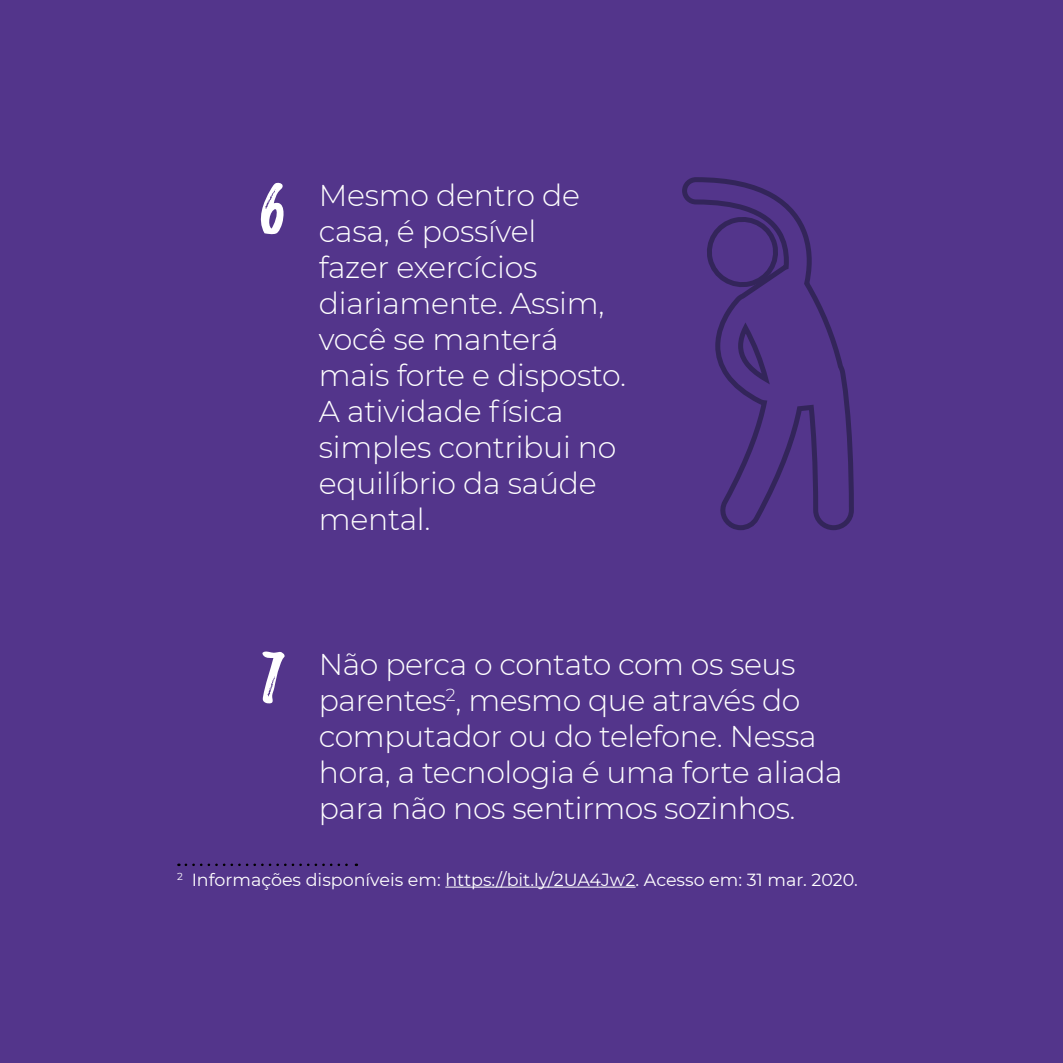
<style>
.page{position:relative;width:1063px;height:1063px;background:#53358b}
.page>*{position:absolute;margin:0;border:0;box-sizing:border-box;transform-origin:0 0}
.t1{font:67.75px "Playlist Caps";color:#fff}
.t2{font:300 30px/36px "Montserrat";letter-spacing:-.015em;color:#fff}
.t3{font:17.5px "Montserrat";color:#fff}
</style>
<div class="page">
<svg style="left:186px;top:864px;width:171px;height:2px"></svg>
<hr style="left:445px;top:887px;width:191px;height:1px;background:#fff">
<svg style="left:682px;top:177px;width:172px;height:353px"></svg>
<svg style="left:700px;top:214px;width:85px;height:80px"></svg>
<h1 class="t1" style="left:258px;top:177px;width:30px">6</h1>
<p class="t2" style="left:319px;top:177px;width:309px">Mesmo dentro de casa, é possível<br>fazer exercícios diariamente. Assim, você se manterá mais forte e disposto.<br>A atividade física simples contribui no equilíbrio da saúde mental.</p>
<h1 class="t1" style="left:261px;top:646px;width:25px">7</h1>
<p class="t2" style="left:319px;top:646px;width:525px">Não perca o contato com os seus parentes<sup>2</sup>, mesmo que através do computador ou do telefone. Nessa hora, a tecnologia é uma forte aliada para não nos sentirmos sozinhos.</p>
<p class="t3" style="left:177px;top:868px;width:682px"><sup>2</sup> Informações disponíveis em: https://bit.ly/2UA4Jw2. Acesso em: 31 mar. 2020.</p>
</div>
